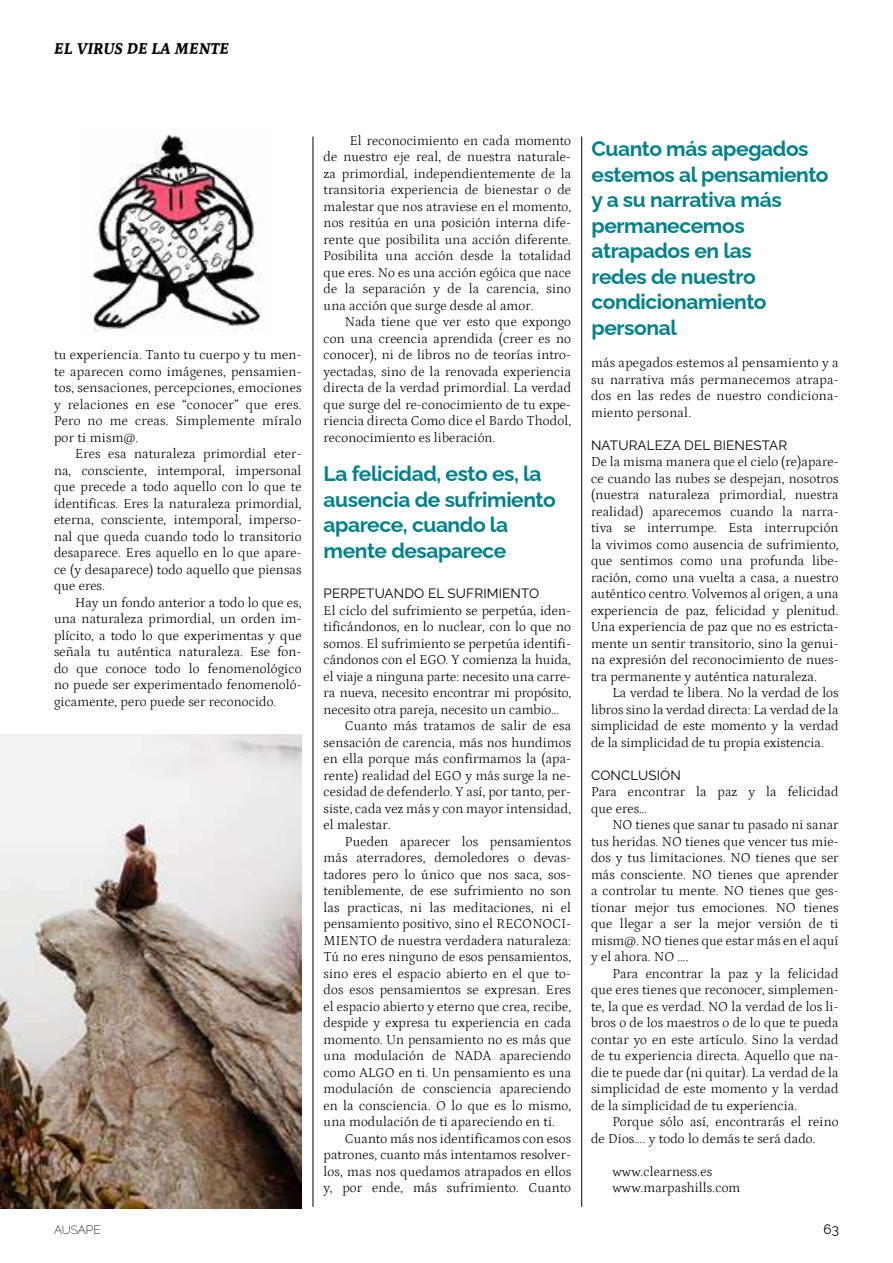
<style>
.page{position:relative;width:893px;height:1263px;background:#fff}
.page>*{position:absolute;margin:0;border:0;box-sizing:border-box;transform-origin:0 0}
.t1{font:700 21px/25.5px "Raleway";letter-spacing:-.02em;color:#00828d}
.t2{font:italic 800 16.5px "Petrona";color:#000}
.t3{font:13.5px/16.5px "Petrona";letter-spacing:.01em;color:#000;text-align:justify}
.t4{font:13.5px "Raleway";letter-spacing:.01em;color:#000}
.t5{font:100 12px "Raleway";color:#000}
</style>
<div class="page">
<img style="left:0;top:734px;width:301px;height:475px">
<hr style="left:313px;top:136px;width:1px;height:1071px;background:#000">
<hr style="left:581px;top:136px;width:1px;height:1071px;background:#000">
<img style="left:91px;top:129px;width:171px;height:203px">
<p class="t2" style="left:54px;top:36px;width:177px">EL VIRUS DE LA MENTE</p>
<p class="t3" style="left:54px;top:346px;width:249px">tu experiencia. Tanto tu cuerpo y tu men&shy;te aparecen como imágenes, pensamien&shy;tos, sensaciones, percepciones, emociones y relaciones en ese “conocer” que eres.<br>Pero no me creas. Simplemente míralo por ti mism@.</p>
<p class="t3" style="left:54px;top:445px;width:249px;text-indent:21px">Eres esa naturaleza primordial eter&shy;na, consciente, intemporal, impersonal que precede a todo aquello con lo que te identificas. Eres la naturaleza primordial, eterna, consciente, intemporal, imperso&shy;nal que queda cuando todo lo transitorio desaparece. Eres aquello en lo que apare&shy;ce (y desaparece) todo aquello que piensas que eres.</p>
<p class="t3" style="left:54px;top:593px;width:249px;text-indent:21px">Hay un fondo anterior a todo lo que es, una naturaleza primordial, un orden im&shy;plícito, a todo lo que experimentas y que señala tu auténtica naturaleza. Ese fon&shy;do que conoce todo lo fenomenológico no puede ser experimentado fenomenoló&shy;gicamente, pero puede ser reconocido.</p>
<p class="t5" style="left:54px;top:1220px;width:48px">AUSAPE</p>
<p class="t3" style="left:324px;top:131px;width:249px;text-indent:26px">El reconocimiento en cada momento de nuestro eje real, de nuestra naturale&shy;za primordial, independientemente de la transitoria experiencia de bienestar o de malestar que nos atraviese en el momento, nos resitúa en una posición interna dife&shy;rente que posibilita una acción diferente.<br>Posibilita una acción desde la totalidad que eres. No es una acción egóica que nace de la separación y de la carencia, sino una acción que surge desde al amor.</p>
<p class="t3" style="left:324px;top:312px;width:249px;text-indent:21px">Nada tiene que ver esto que expongo con una creencia aprendida (creer es no conocer), ni de libros no de teorías intro&shy;yectadas, sino de la renovada experiencia directa de la verdad primordial. La verdad que surge del re-conocimiento de tu expe&shy;riencia directa Como dice el Bardo Thodol, reconocimiento es liberación.</p>
<h1 class="t1" style="left:324px;top:459px;width:234px">La felicidad, esto es, la ausencia de sufrimiento aparece, cuando la mente desaparece</h1>
<p class="t4" style="left:324px;top:583px;width:217px">PERPETUANDO EL SUFRIMIENTO</p>
<p class="t3" style="left:324px;top:601px;width:249px">El ciclo del sufrimiento se perpetúa, iden-</p>
<p class="t3" style="left:324px;top:618px;width:249px">tificándonos, en lo nuclear, con lo que no</p>
<p class="t3" style="left:324px;top:634px;width:249px">somos. El sufrimiento se perpetúa identifi-</p>
<p class="t3" style="left:324px;top:651px;width:249px">cándonos con el EGO. Y comienza la huida,</p>
<p class="t3" style="left:324px;top:667px;width:249px">el viaje a ninguna parte: necesito una carre-</p>
<p class="t3" style="left:324px;top:684px;width:249px">ra nueva, necesito encontrar mi propósito,</p>
<p class="t3" style="left:324px;top:700px;width:237px">necesito otra pareja, necesito un cambio…</p>
<p class="t3" style="left:345px;top:717px;width:228px">Cuanto más tratamos de salir de esa</p>
<p class="t3" style="left:324px;top:733px;width:249px">sensación de carencia, más nos hundimos</p>
<p class="t3" style="left:324px;top:750px;width:249px">en ella porque más confirmamos la (apa-</p>
<p class="t3" style="left:324px;top:766px;width:249px">rente) realidad del EGO y más surge la ne-</p>
<p class="t3" style="left:324px;top:783px;width:249px">cesidad de defenderlo. Y así, por tanto, per-</p>
<p class="t3" style="left:324px;top:799px;width:249px">siste, cada vez más y con mayor intensidad,</p>
<p class="t3" style="left:324px;top:816px;width:69px">el malestar.</p>
<p class="t3" style="left:345px;top:832px;width:228px">Pueden aparecer los pensamientos</p>
<p class="t3" style="left:324px;top:849px;width:249px">más aterradores, demoledores o devas-</p>
<p class="t3" style="left:324px;top:865px;width:249px">tadores pero lo único que nos saca, sos-</p>
<p class="t3" style="left:324px;top:882px;width:249px">teniblemente, de ese sufrimiento no son</p>
<p class="t3" style="left:324px;top:898px;width:249px">las practicas, ni las meditaciones, ni el</p>
<p class="t3" style="left:324px;top:915px;width:249px">pensamiento positivo, sino el RECONOCI-</p>
<p class="t3" style="left:324px;top:931px;width:249px">MIENTO de nuestra verdadera naturaleza:</p>
<p class="t3" style="left:324px;top:948px;width:249px">Tú no eres ninguno de esos pensamientos,</p>
<p class="t3" style="left:324px;top:964px;width:249px">sino eres el espacio abierto en el que to-</p>
<p class="t3" style="left:324px;top:981px;width:249px">dos esos pensamientos se expresan. Eres</p>
<p class="t3" style="left:324px;top:997px;width:249px">el espacio abierto y eterno que crea, recibe,</p>
<p class="t3" style="left:324px;top:1014px;width:249px">despide y expresa tu experiencia en cada</p>
<p class="t3" style="left:324px;top:1030px;width:249px">momento. Un pensamiento no es más que</p>
<p class="t3" style="left:324px;top:1047px;width:249px">una modulación de NADA apareciendo</p>
<p class="t3" style="left:324px;top:1063px;width:249px">como ALGO en ti. Un pensamiento es una</p>
<p class="t3" style="left:324px;top:1080px;width:249px">modulación de consciencia apareciendo</p>
<p class="t3" style="left:324px;top:1096px;width:249px">en la consciencia. O lo que es lo mismo,</p>
<p class="t3" style="left:324px;top:1113px;width:233px">una modulación de ti apareciendo en ti.</p>
<p class="t3" style="left:345px;top:1129px;width:228px">Cuanto más nos identificamos con esos</p>
<p class="t3" style="left:324px;top:1146px;width:249px">patrones, cuanto más intentamos resolver-</p>
<p class="t3" style="left:324px;top:1162px;width:249px">los, mas nos quedamos atrapados en ellos</p>
<p class="t3" style="left:324px;top:1179px;width:249px">y, por ende, más sufrimiento. Cuanto</p>
<h1 class="t1" style="left:591px;top:134px;width:239px">Cuanto más apegados estemos al pensamiento y a su narrativa más permanecemos atrapados en las<br>redes de nuestro condicionamiento personal</h1>
<p class="t3" style="left:591px;top:354px;width:249px">más apegados estemos al pensamiento y a su narrativa más permanecemos atrapa&shy;dos en las redes de nuestro condiciona&shy;miento personal.</p>
<p class="t4" style="left:591px;top:434px;width:198px">NATURALEZA DEL BIENESTAR</p>
<p class="t3" style="left:591px;top:453px;width:249px">De la misma manera que el cielo (re)apare&shy;ce cuando las nubes se despejan, nosotros (nuestra naturaleza primordial, nuestra realidad) aparecemos cuando la narra&shy;tiva se interrumpe. Esta interrupción la vivimos como ausencia de sufrimiento, que sentimos como una profunda libe&shy;ración, como una vuelta a casa, a nuestro auténtico centro. Volvemos al origen, a una experiencia de paz, felicidad y plenitud.<br>Una experiencia de paz que no es estricta&shy;mente un sentir transitorio, sino la genui&shy;na expresión del reconocimiento de nues&shy;tra permanente y auténtica naturaleza.</p>
<p class="t3" style="left:591px;top:684px;width:249px;text-indent:21px">La verdad te libera. No la verdad de los libros sino la verdad directa: La verdad de la simplicidad de este momento y la verdad de la simplicidad de tu propia existencia.</p>
<p class="t4" style="left:591px;top:764px;width:91px">CONCLUSIÓN</p>
<p class="t3" style="left:591px;top:783px;width:249px">Para encontrar la paz y la felicidad que eres…</p>
<p class="t3" style="left:591px;top:815px;width:249px;text-indent:21px">NO tienes que sanar tu pasado ni sanar tus heridas. NO tienes que vencer tus mie&shy;dos y tus limitaciones. NO tienes que ser más consciente. NO tienes que aprender a controlar tu mente. NO tienes que ges&shy;tionar mejor tus emociones. NO tienes que llegar a ser la mejor versión de ti mism@. NO tienes que estar más en el aquí y el ahora. NO ….</p>
<p class="t3" style="left:591px;top:964px;width:249px;text-indent:21px">Para encontrar la paz y la felicidad que eres tienes que reconocer, simplemen&shy;te, la que es verdad. NO la verdad de los li&shy;bros o de los maestros o de lo que te pueda contar yo en este artículo. Sino la verdad de tu experiencia directa. Aquello que na&shy;die te puede dar (ni quitar). La verdad de la simplicidad de este momento y la verdad de la simplicidad de tu experiencia.</p>
<p class="t3" style="left:591px;top:1112px;width:249px;text-indent:21px">Porque sólo así, encontrarás el reino de Dios…. y todo lo demás te será dado.</p>
<p class="t3" style="left:612px;top:1162px;width:130px">www.clearness.es www.marpashills.com</p>
<p class="t4" style="left:824px;top:1218px;width:17px">63</p>
</div>
